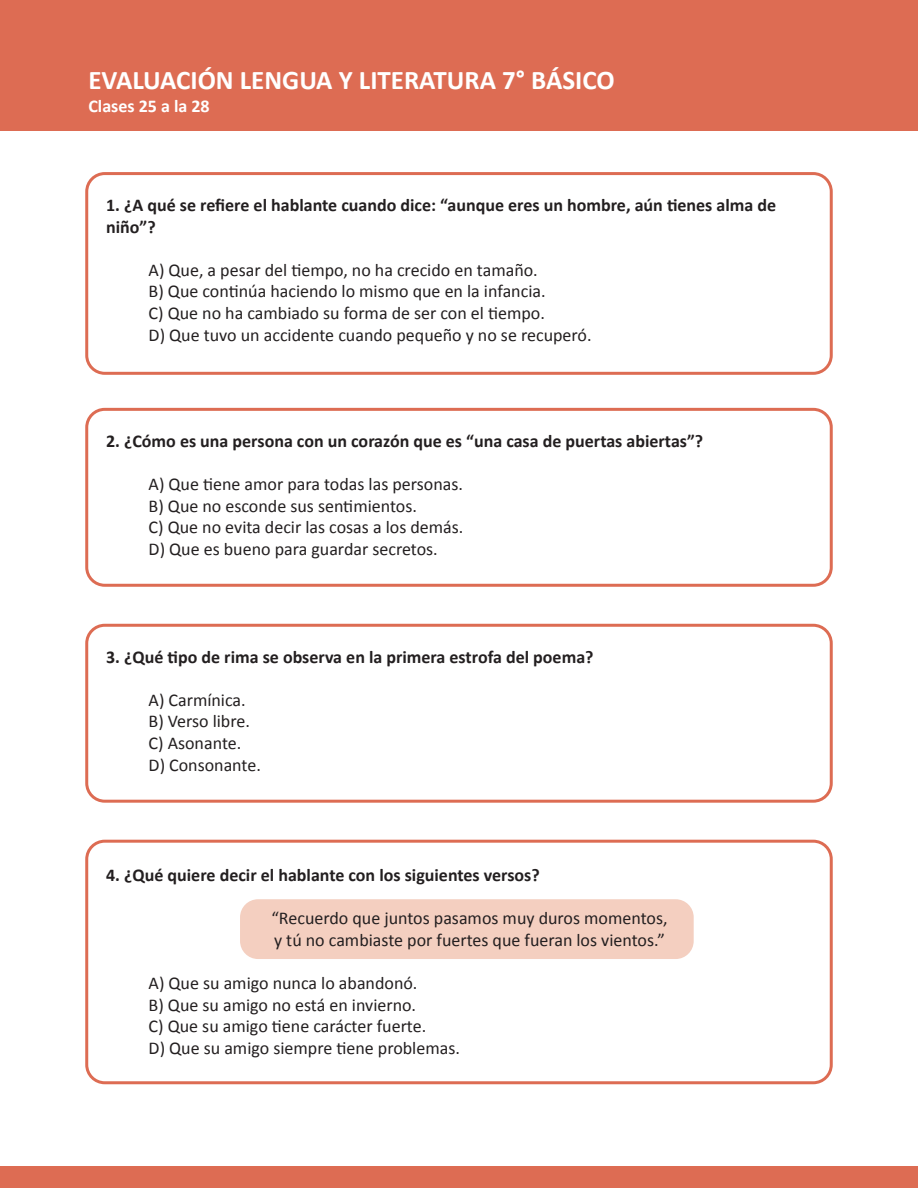
<style>
.page{position:relative;width:918px;height:1188px;background:#fff}
.page>*{position:absolute;margin:0;border:0;box-sizing:border-box;transform-origin:0 0}
.t1{font:700 27px "Calibri";color:#fff}
.t2{font:18px "Calibri";color:#231f20}
.t3{font:700 18px/21.6px "Calibri";color:#231f20}
.t4{font:700 18px "Calibri";color:#fff}
</style>
<div class="page">
<div style="left:240px;top:899px;width:454px;height:60px;background:#f4cfc0;border-radius:18px"></div>
<div style="left:0;top:0;width:918px;height:130px;background:#dd6c53"></div>
<div style="left:85px;top:172px;width:748px;height:203px;border:3px solid #dd6c53;border-radius:18px"></div>
<div style="left:85px;top:408px;width:748px;height:179px;border:3px solid #dd6c53;border-radius:18px"></div>
<div style="left:85px;top:624px;width:748px;height:179px;border:3px solid #dd6c53;border-radius:18px"></div>
<div style="left:85px;top:840px;width:748px;height:244px;border:3px solid #dd6c53;border-radius:18px"></div>
<div style="left:0;top:1167px;width:918px;height:21px;background:#dd6c53"></div>
<p class="t1" style="left:88px;top:61px;width:528px">EVALUACIÓN LENGUA Y LITERATURA 7° BÁSICO</p>
<p class="t4" style="left:88px;top:93px;width:123px">Clases 25 a la 28</p>
<p class="t3" style="left:106px;top:194px;width:672px">1. ¿A qué se refiere el hablante cuando dice: “aunque eres un hombre, aún tienes alma de niño”?</p>
<p class="t2" style="left:149px;top:259px;width:391px">A) Que, a pesar del tiempo, no ha crecido en tamaño.</p>
<p class="t2" style="left:149px;top:280px;width:399px">B) Que continúa haciendo lo mismo que en la infancia.</p>
<p class="t2" style="left:149px;top:302px;width:398px">C) Que no ha cambiado su forma de ser con el tiempo.</p>
<p class="t2" style="left:149px;top:323px;width:444px">D) Que tuvo un accidente cuando pequeño y no se recuperó.</p>
<p class="t3" style="left:106px;top:429px;width:599px">2. ¿Cómo es una persona con un corazón que es “una casa de puertas abiertas”?</p>
<p class="t2" style="left:149px;top:473px;width:316px">A) Que tiene amor para todas las personas.</p>
<p class="t2" style="left:149px;top:494px;width:270px">B) Que no esconde sus sentimientos.</p>
<p class="t2" style="left:149px;top:516px;width:316px">C) Que no evita decir las cosas a los demás.</p>
<p class="t2" style="left:149px;top:538px;width:291px">D) Que es bueno para guardar secretos.</p>
<p class="t3" style="left:106px;top:645px;width:489px">3. ¿Qué tipo de rima se observa en la primera estrofa del poema?</p>
<p class="t2" style="left:149px;top:689px;width:99px">A) Carmínica.</p>
<p class="t2" style="left:149px;top:710px;width:103px">B) Verso libre.</p>
<p class="t2" style="left:149px;top:732px;width:94px">C) Asonante.</p>
<p class="t2" style="left:149px;top:754px;width:114px">D) Consonante.</p>
<p class="t3" style="left:106px;top:864px;width:435px">4. ¿Qué quiere decir el hablante con los siguientes versos?</p>
<p class="t2" style="left:271px;top:907px;width:398px">“Recuerdo que juntos pasamos muy duros momentos,</p>
<p class="t2" style="left:274px;top:929px;width:392px">y tú no cambiaste por fuertes que fueran los vientos.”</p>
<p class="t2" style="left:149px;top:972px;width:270px">A) Que su amigo nunca lo abandonó.</p>
<p class="t2" style="left:149px;top:993px;width:269px">B) Que su amigo no está en invierno.</p>
<p class="t2" style="left:149px;top:1015px;width:279px">C) Que su amigo tiene carácter fuerte.</p>
<p class="t2" style="left:149px;top:1037px;width:313px">D) Que su amigo siempre tiene problemas.</p>
</div>
